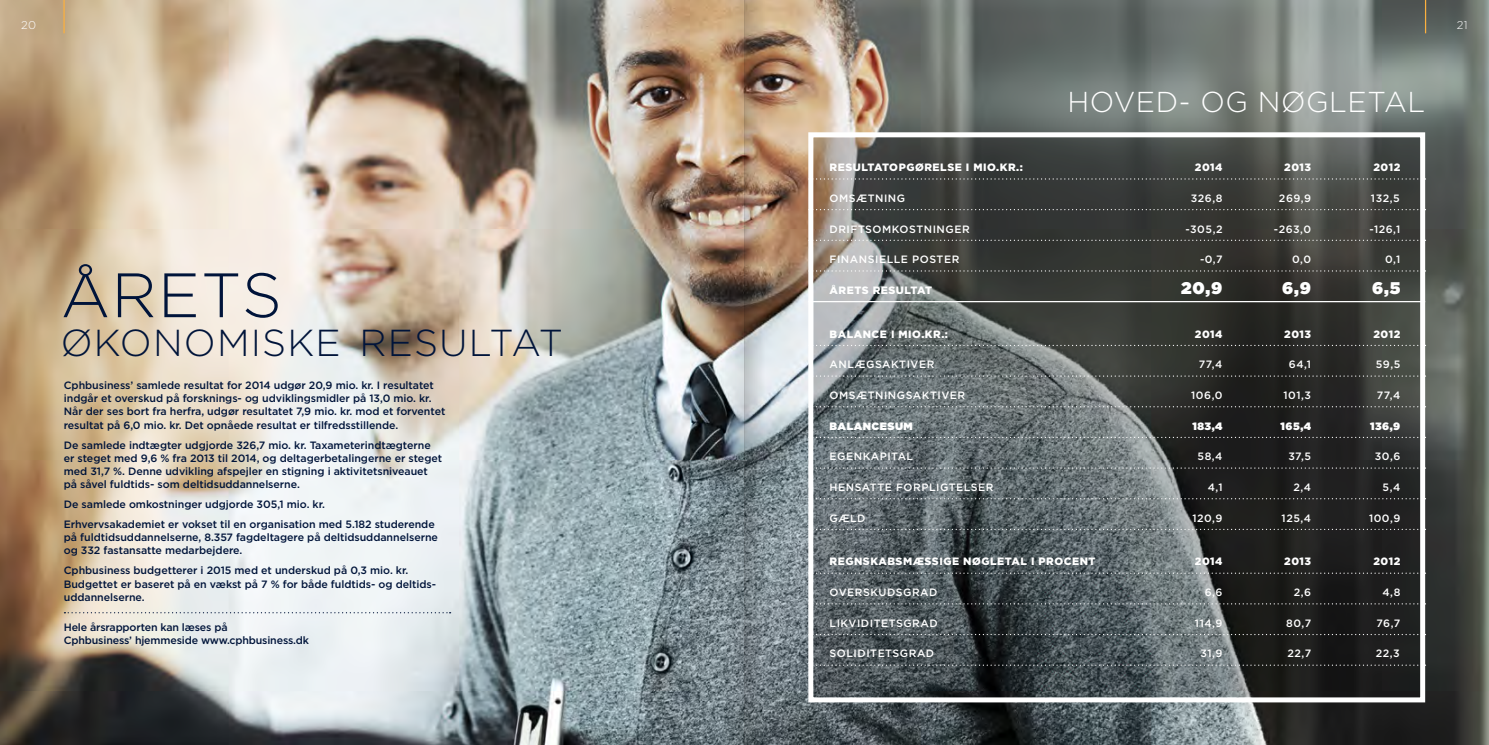
<style>
.page{position:relative;width:1489px;height:745px;background:#fff}
.page>*{position:absolute;margin:0;border:0;box-sizing:border-box;transform-origin:0 0}
.Uover_Vers_Gotham_Bo{font:300 62.5px "Gotham";letter-spacing:.02em;color:#00143a}
.Uover_Vers_Gotham_Bo-2{font:300 37.5px "Gotham";letter-spacing:.03em;color:#00143a}
.Uover_Vers_Gotham_Bo-3{font:300 28.75px "Gotham";letter-spacing:.02em;color:#fff}
.Gotham_Light_8_5_10{font:900 16.88px "Gotham";color:#fff}
.Uover_Vers_Gotham_Bo-4{font:300 11.25px "Gotham";color:#fff}
.Gotham_Light_8_5_10-2{font:500 10.62px/13.1px "Gotham";letter-spacing:-.005em;color:#00143a}
.Gotham_Light_8_5_10-3{font:500 10.62px "Gotham";letter-spacing:.05em;color:#fff}
.Gotham_Light_8_5_10-4{font:900 10.62px "Gotham";letter-spacing:.05em;color:#fff}
.Gotham_Light_8_5_10-5{font:900 10.62px "Gotham";letter-spacing:.05em;color:#fff}
</style>
<div class="page">
<img style="left:0;top:0;width:1488px;height:744px">
<hr style="left:1424px;top:0;width:1px;height:33px;background:#fbb03f">
<hr style="left:63px;top:0;width:2px;height:33px;background:#fbb03f">
<svg style="left:814px;top:138px;width:604px;height:558px"></svg>
<svg style="left:64px;top:611px;width:386px;height:2px"></svg>
<div style="left:808px;top:132px;width:616px;height:570px;border:5px solid #fff"></div>
<svg style="left:808px;top:178px;width:617px;height:1px"></svg>
<svg style="left:808px;top:209px;width:617px;height:1px"></svg>
<svg style="left:808px;top:239px;width:617px;height:2px"></svg>
<svg style="left:808px;top:270px;width:617px;height:1px"></svg>
<hr style="left:808px;top:301px;width:616px;height:1px;background:#fff">
<svg style="left:808px;top:344px;width:617px;height:2px"></svg>
<svg style="left:808px;top:375px;width:617px;height:1px"></svg>
<svg style="left:808px;top:406px;width:617px;height:1px"></svg>
<svg style="left:808px;top:436px;width:617px;height:2px"></svg>
<svg style="left:808px;top:467px;width:617px;height:1px"></svg>
<svg style="left:808px;top:498px;width:617px;height:1px"></svg>
<svg style="left:808px;top:528px;width:617px;height:1px"></svg>
<svg style="left:808px;top:572px;width:617px;height:1px"></svg>
<svg style="left:808px;top:603px;width:617px;height:1px"></svg>
<svg style="left:808px;top:633px;width:617px;height:1px"></svg>
<svg style="left:808px;top:664px;width:617px;height:1px"></svg>
<img style="left:744px;top:0;width:60px;height:744px">
<img style="left:684px;top:0;width:60px;height:744px">
<p class="Uover_Vers_Gotham_Bo-4" style="left:21px;top:18px;width:16px">20</p>
<p class="Uover_Vers_Gotham_Bo-4" style="left:1456px;top:18px;width:12px">21</p>
<p class="Uover_Vers_Gotham_Bo" style="left:61px;top:255px;width:223px">ÅRETS</p>
<p class="Uover_Vers_Gotham_Bo-2" style="left:61px;top:319px;width:504px">ØKONOMISKE RESULTAT</p>
<p class="Gotham_Light_8_5_10-2" style="left:64px;top:378px;width:383px">Cphbusiness’ samlede resultat for 2014 udgør 20,9 mio. kr. I resultatet indgår et overskud på forsknings- og udviklingsmidler på 13,0 mio. kr.<br>Når der ses bort fra herfra, udgør resultatet 7,9 mio. kr. mod et forventet resultat på 6,0 mio. kr. Det opnåede resultat er tilfredsstillende.</p>
<p class="Gotham_Light_8_5_10-2" style="left:64px;top:438px;width:380px">De samlede indtægter udgjorde 326,7 mio. kr. Taxameterindtægterne er steget med 9,6 % fra 2013 til 2014, og deltagerbetalingerne er steget med 31,7 %. Denne udvikling afspejler en stigning i aktivitetsniveauet på såvel fuldtids- som deltidsuddannelserne.</p>
<p class="Gotham_Light_8_5_10-2" style="left:64px;top:497px;width:263px">De samlede omkostninger udgjorde 305,1 mio. kr.</p>
<p class="Gotham_Light_8_5_10-2" style="left:64px;top:517px;width:376px">Erhvervsakademiet er vokset til en organisation med 5.182 studerende på fuldtidsuddannelserne, 8.357 fagdeltagere på deltidsuddannelserne og 332 fastansatte medarbejdere.</p>
<p class="Gotham_Light_8_5_10-2" style="left:64px;top:563px;width:372px">Cphbusiness budgetterer i 2015 med et underskud på 0,3 mio. kr.<br>Budgettet er baseret på en vækst på 7 % for både fuldtids- og deltids&shy;uddannelserne.</p>
<p class="Gotham_Light_8_5_10-2" style="left:64px;top:620px;width:165px">Hele årsrapporten kan læses på</p>
<p class="Gotham_Light_8_5_10-2" style="left:64px;top:633px;width:247px">Cphbusiness’ hjemmeside www.cphbusiness.dk</p>
<p class="Uover_Vers_Gotham_Bo-3" style="left:1067px;top:83px;width:359px">HOVED- OG NØGLETAL</p>
<p class="Gotham_Light_8_5_10-4" style="left:829px;top:160px;width:195px">RESULTATOPGØRELSE I MIO.KR.:</p>
<p class="Gotham_Light_8_5_10-4" style="left:1194px;top:160px;width:29px">2014</p>
<p class="Gotham_Light_8_5_10-4" style="left:1284px;top:160px;width:28px">2013</p>
<p class="Gotham_Light_8_5_10-4" style="left:1373px;top:160px;width:28px">2012</p>
<p class="Gotham_Light_8_5_10-3" style="left:829px;top:191px;width:77px">OMSÆTNING</p>
<p class="Gotham_Light_8_5_10-3" style="left:1190px;top:191px;width:33px">326,8</p>
<p class="Gotham_Light_8_5_10-3" style="left:1278px;top:191px;width:34px">269,9</p>
<p class="Gotham_Light_8_5_10-3" style="left:1370px;top:191px;width:30px">132,5</p>
<p class="Gotham_Light_8_5_10-3" style="left:829px;top:222px;width:142px">DRIFTSOMKOSTNINGER</p>
<p class="Gotham_Light_8_5_10-3" style="left:1185px;top:222px;width:39px">-305,2</p>
<p class="Gotham_Light_8_5_10-3" style="left:1273px;top:222px;width:39px">-263,0</p>
<p class="Gotham_Light_8_5_10-3" style="left:1369px;top:222px;width:32px">-126,1</p>
<p class="Gotham_Light_8_5_10-3" style="left:829px;top:252px;width:131px">FINANSIELLE POSTER</p>
<p class="Gotham_Light_8_5_10-3" style="left:1199px;top:252px;width:24px">-0,7</p>
<p class="Gotham_Light_8_5_10-3" style="left:1292px;top:252px;width:20px">0,0</p>
<p class="Gotham_Light_8_5_10-3" style="left:1385px;top:252px;width:17px">0,1</p>
<p class="Gotham_Light_8_5_10-4" style="left:829px;top:282px;width:104px">ÅRETS RESULTAT</p>
<p class="Gotham_Light_8_5_10" style="left:1181px;top:275px;width:42px">20,9</p>
<p class="Gotham_Light_8_5_10" style="left:1281px;top:275px;width:30px">6,9</p>
<p class="Gotham_Light_8_5_10" style="left:1371px;top:275px;width:30px">6,5</p>
<p class="Gotham_Light_8_5_10-4" style="left:829px;top:326px;width:120px">BALANCE I MIO.KR.:</p>
<p class="Gotham_Light_8_5_10-4" style="left:1194px;top:326px;width:29px">2014</p>
<p class="Gotham_Light_8_5_10-4" style="left:1284px;top:326px;width:28px">2013</p>
<p class="Gotham_Light_8_5_10-4" style="left:1373px;top:326px;width:28px">2012</p>
<p class="Gotham_Light_8_5_10-3" style="left:829px;top:357px;width:106px">ANLÆGSAKTIVER</p>
<p class="Gotham_Light_8_5_10-3" style="left:1198px;top:357px;width:25px">77,4</p>
<p class="Gotham_Light_8_5_10-3" style="left:1288px;top:357px;width:24px">64,1</p>
<p class="Gotham_Light_8_5_10-3" style="left:1375px;top:357px;width:26px">59,5</p>
<p class="Gotham_Light_8_5_10-3" style="left:829px;top:388px;width:137px">OMSÆTNINGSAKTIVER</p>
<p class="Gotham_Light_8_5_10-3" style="left:1191px;top:388px;width:33px">106,0</p>
<p class="Gotham_Light_8_5_10-3" style="left:1283px;top:388px;width:29px">101,3</p>
<p class="Gotham_Light_8_5_10-3" style="left:1376px;top:388px;width:25px">77,4</p>
<p class="Gotham_Light_8_5_10-5" style="left:829px;top:418px;width:85px">BALANCESUM</p>
<p class="Gotham_Light_8_5_10-5" style="left:1192px;top:418px;width:32px">183,4</p>
<p class="Gotham_Light_8_5_10-5" style="left:1280px;top:418px;width:32px">165,4</p>
<p class="Gotham_Light_8_5_10-5" style="left:1369px;top:418px;width:32px">136,9</p>
<p class="Gotham_Light_8_5_10-3" style="left:829px;top:449px;width:85px">EGENKAPITAL</p>
<p class="Gotham_Light_8_5_10-3" style="left:1197px;top:449px;width:27px">58,4</p>
<p class="Gotham_Light_8_5_10-3" style="left:1288px;top:449px;width:24px">37,5</p>
<p class="Gotham_Light_8_5_10-3" style="left:1374px;top:449px;width:27px">30,6</p>
<p class="Gotham_Light_8_5_10-3" style="left:829px;top:480px;width:165px">HENSATTE FORPLIGTELSER</p>
<p class="Gotham_Light_8_5_10-3" style="left:1207px;top:480px;width:16px">4,1</p>
<p class="Gotham_Light_8_5_10-3" style="left:1293px;top:480px;width:19px">2,4</p>
<p class="Gotham_Light_8_5_10-3" style="left:1382px;top:480px;width:19px">5,4</p>
<p class="Gotham_Light_8_5_10-3" style="left:829px;top:510px;width:37px">GÆLD</p>
<p class="Gotham_Light_8_5_10-3" style="left:1192px;top:510px;width:32px">120,9</p>
<p class="Gotham_Light_8_5_10-3" style="left:1281px;top:510px;width:31px">125,4</p>
<p class="Gotham_Light_8_5_10-3" style="left:1368px;top:510px;width:33px">100,9</p>
<p class="Gotham_Light_8_5_10-4" style="left:829px;top:554px;width:267px">REGNSKABSMÆSSIGE NØGLETAL I PROCENT</p>
<p class="Gotham_Light_8_5_10-4" style="left:1194px;top:554px;width:29px">2014</p>
<p class="Gotham_Light_8_5_10-4" style="left:1284px;top:554px;width:28px">2013</p>
<p class="Gotham_Light_8_5_10-4" style="left:1373px;top:554px;width:28px">2012</p>
<p class="Gotham_Light_8_5_10-3" style="left:829px;top:585px;width:109px">OVERSKUDSGRAD</p>
<p class="Gotham_Light_8_5_10-3" style="left:1204px;top:585px;width:19px">6,6</p>
<p class="Gotham_Light_8_5_10-3" style="left:1293px;top:585px;width:19px">2,6</p>
<p class="Gotham_Light_8_5_10-3" style="left:1382px;top:585px;width:19px">4,8</p>
<p class="Gotham_Light_8_5_10-3" style="left:829px;top:615px;width:110px">LIKVIDITETSGRAD</p>
<p class="Gotham_Light_8_5_10-3" style="left:1194px;top:615px;width:29px">114,9</p>
<p class="Gotham_Light_8_5_10-3" style="left:1286px;top:615px;width:26px">80,7</p>
<p class="Gotham_Light_8_5_10-3" style="left:1376px;top:615px;width:25px">76,7</p>
<p class="Gotham_Light_8_5_10-3" style="left:829px;top:646px;width:106px">SOLIDITETSGRAD</p>
<p class="Gotham_Light_8_5_10-3" style="left:1200px;top:646px;width:24px">31,9</p>
<p class="Gotham_Light_8_5_10-3" style="left:1287px;top:646px;width:25px">22,7</p>
<p class="Gotham_Light_8_5_10-3" style="left:1375px;top:646px;width:26px">22,3</p>
</div>
